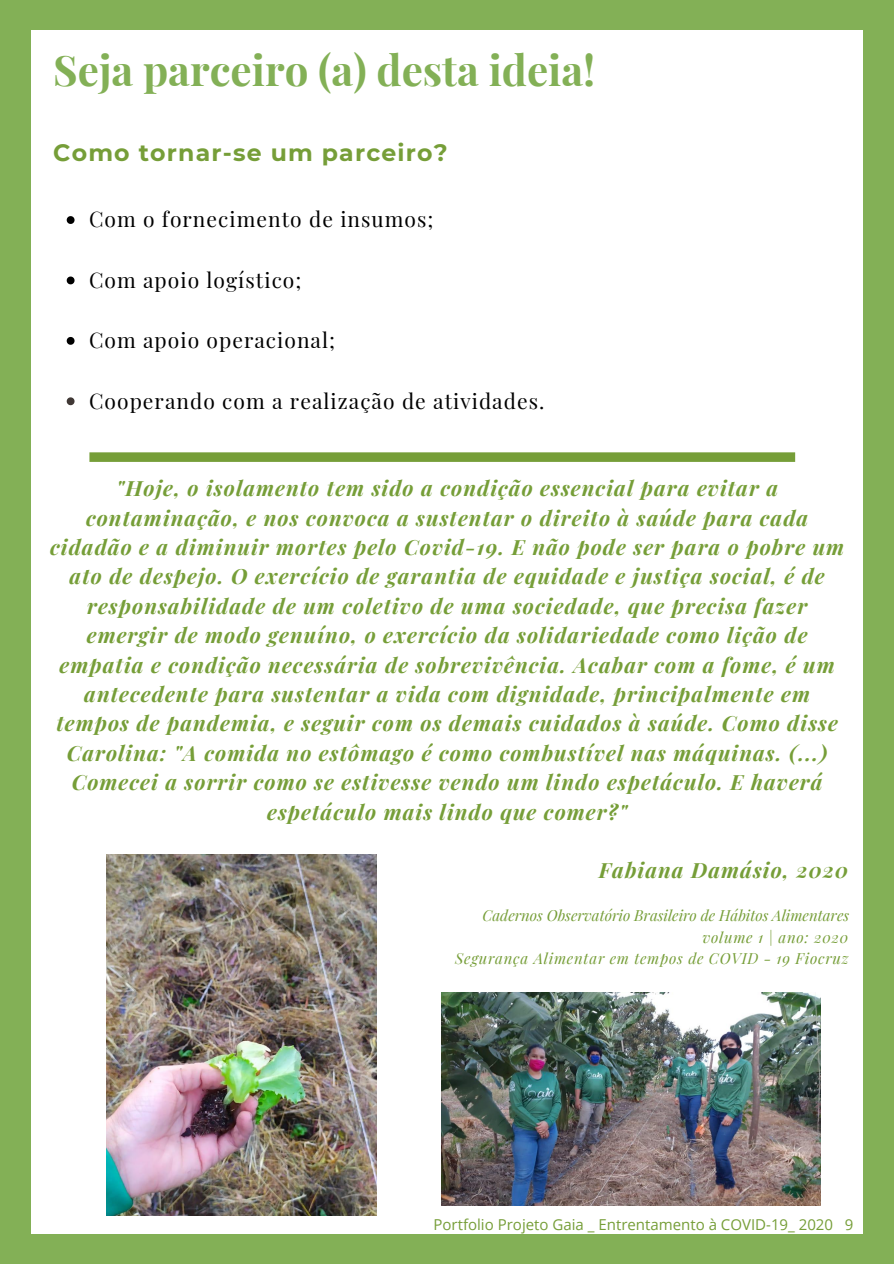
<style>
.page{position:relative;width:894px;height:1264px;background:#fff}
.page>*{position:absolute;margin:0;border:0;box-sizing:border-box;transform-origin:0 0}
.t1{font:700 42px "Playfair Display";color:#83b056}
.t2{font:700 23.55px "Montserrat";letter-spacing:.05em;color:#769e38}
.t3{font:italic 700 21px/29.4px "Playfair Display";letter-spacing:.05em;color:#769e38;text-align:center}
.t4{font:21px "Playfair Display";letter-spacing:.05em;color:#000}
.t5{font:italic 15px/21.5px "Playfair Display";letter-spacing:.025em;color:#769e38;text-align:right}
.t6{font:15px "Open Sans";color:#769e38}
</style>
<div class="page">
<div style="left:0;top:0;width:893px;height:1263px;background:#83b056"></div>
<div style="left:31px;top:30px;width:831px;height:1203px;background:#fff"></div>
<svg style="left:67px;top:216px;width:7px;height:8px"></svg>
<svg style="left:67px;top:276px;width:7px;height:8px"></svg>
<svg style="left:67px;top:337px;width:7px;height:8px"></svg>
<svg style="left:67px;top:397px;width:7px;height:8px"></svg>
<svg style="left:89px;top:452px;width:706px;height:10px;background:#7ba240"></svg>
<img style="left:442px;top:992px;width:378px;height:213px">
<img style="left:106px;top:854px;width:270px;height:361px">
<h1 class="t1" style="left:53px;top:41px;width:543px">Seja parceiro (a) desta ideia!</h1>
<p class="t2" style="left:53px;top:138px;width:396px">Como tornar-se um parceiro?</p>
<p class="t4" style="left:89px;top:204px;width:346px">Com o fornecimento de insumos;</p>
<p class="t4" style="left:89px;top:265px;width:214px">Com apoio logístico;</p>
<p class="t4" style="left:89px;top:325px;width:247px">Com apoio operacional;</p>
<p class="t4" style="left:89px;top:386px;width:457px">Cooperando com a realização de atividades.</p>
<p class="t3" style="left:50px;top:472px;width:795px">"Hoje, o isolamento tem sido a condição essencial para evitar a contaminação, e nos convoca a sustentar o direito à saúde para cada cidadão e a diminuir mortes pelo Covid-19. E não pode ser para o pobre um ato de despejo. O exercício de garantia de equidade e justiça social, é de responsabilidade de um coletivo de uma sociedade, que precisa fazer emergir de modo genuíno, o exercício da solidariedade como lição de empatia e condição necessária de sobrevivência. Acabar com a fome, é um antecedente para sustentar a vida com dignidade, principalmente em tempos de pandemia, e seguir com os demais cuidados à saúde. Como disse Carolina: "A comida no estômago é como combustível nas máquinas. (...)<br>Comecei a sorrir como se estivesse vendo um lindo espetáculo. E haverá espetáculo mais lindo que comer?"</p>
<p class="t3" style="left:598px;top:855px;width:251px">Fabiana Damásio, 2020</p>
<p class="t5" style="left:455px;top:904px;width:395px">Cadernos Observatório Brasileiro de Hábitos Alimentares volume 1 | ano: 2020<br>Segurança Alimentar em tempos de COVID - 19 Fiocruz</p>
<p class="t6" style="left:433px;top:1213px;width:421px">Portfolio Projeto Gaia _ Entrentamento à COVID-19_ 2020 9</p>
</div>
